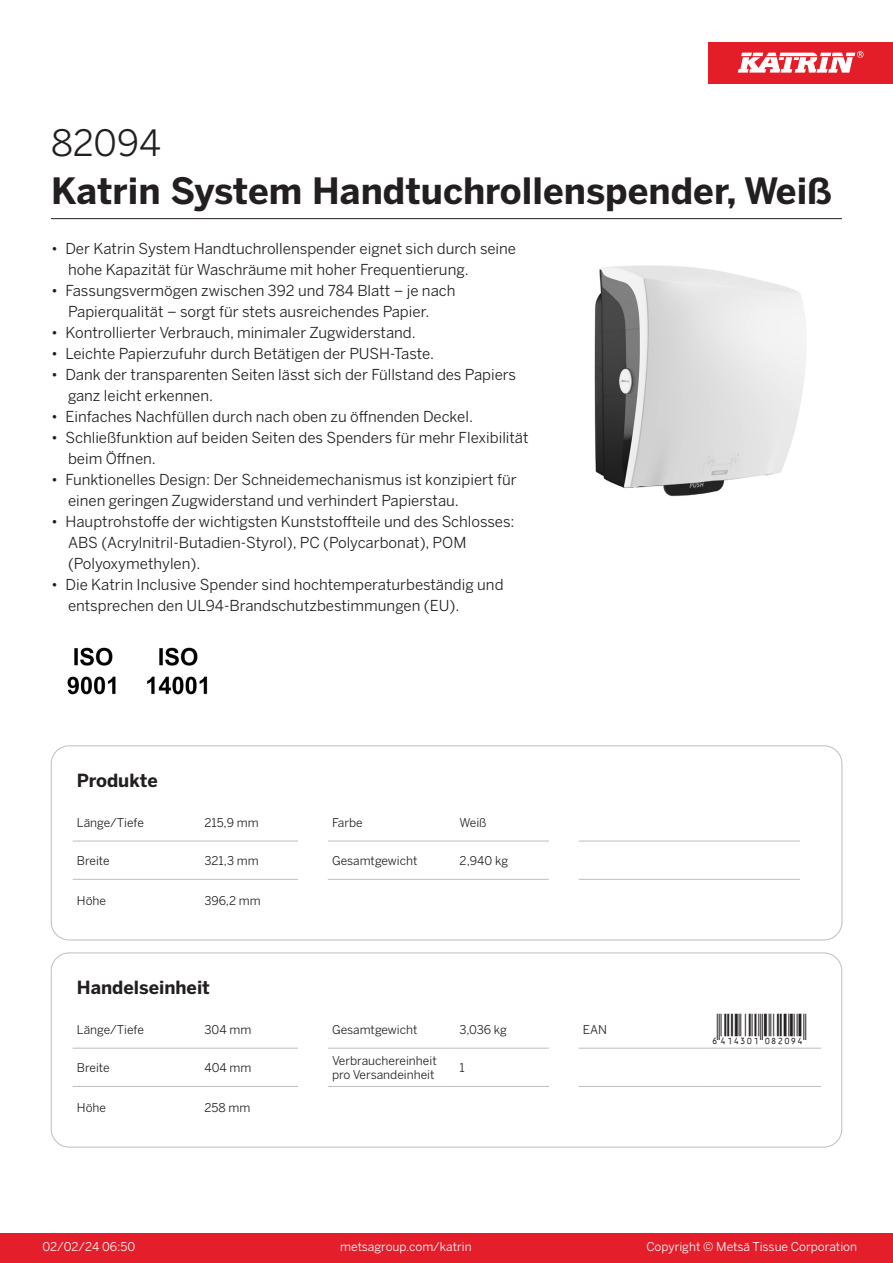
<style>
.page{position:relative;width:893px;height:1263px;background:#fff}
.page>*{position:absolute;margin:0;border:0;box-sizing:border-box;transform-origin:0 0}
.Product_Name{font:700 36px "Benton Sans";color:#231f20}
.External_material_co{font:36px "Benton Sans";color:#231f20}
.T_EAN{font:30px "Viisas EAN Matala";color:#231f20}
.T_TableHeader{font:700 18px "Benton Sans";color:#231f20}
.MarketingBullets{font:15px/21px "Benton Sans";color:#231f20}
.T_TableBody{font:12px/14.4px "Benton Sans";color:#231f20}
.t1{font:12px "Benton Sans";color:#fff}
</style>
<div class="page">
<div style="left:0;top:1233px;width:893px;height:30px;background:#e41e2b"></div>
<div style="left:708px;top:43px;width:185px;height:41px;background:#e31e28"></div>
<svg style="left:738px;top:51px;width:126px;height:22px"></svg>
<hr style="left:73px;top:841px;width:127px;height:1px;background:#bcbdc0">
<hr style="left:200px;top:841px;width:98px;height:1px;background:#bcbdc0">
<hr style="left:328px;top:841px;width:127px;height:1px;background:#bcbdc0">
<hr style="left:455px;top:841px;width:94px;height:1px;background:#bcbdc0">
<hr style="left:579px;top:841px;width:127px;height:1px;background:#bcbdc0">
<hr style="left:706px;top:841px;width:94px;height:1px;background:#bcbdc0">
<hr style="left:73px;top:879px;width:127px;height:1px;background:#bcbdc0">
<hr style="left:200px;top:879px;width:98px;height:1px;background:#bcbdc0">
<hr style="left:328px;top:879px;width:127px;height:1px;background:#bcbdc0">
<hr style="left:455px;top:879px;width:94px;height:1px;background:#bcbdc0">
<hr style="left:579px;top:879px;width:127px;height:1px;background:#bcbdc0">
<hr style="left:706px;top:879px;width:94px;height:1px;background:#bcbdc0">
<div style="left:51px;top:746px;width:791px;height:194px;border:1px solid #bcbdc0;border-radius:18px"></div>
<hr style="left:73px;top:1048px;width:127px;height:1px;background:#bcbdc0">
<hr style="left:200px;top:1048px;width:98px;height:1px;background:#bcbdc0">
<hr style="left:328px;top:1048px;width:127px;height:1px;background:#bcbdc0">
<hr style="left:455px;top:1048px;width:94px;height:1px;background:#bcbdc0">
<hr style="left:579px;top:1048px;width:127px;height:1px;background:#bcbdc0">
<hr style="left:706px;top:1048px;width:115px;height:1px;background:#bcbdc0">
<hr style="left:73px;top:1086px;width:127px;height:1px;background:#bcbdc0">
<hr style="left:200px;top:1086px;width:98px;height:1px;background:#bcbdc0">
<hr style="left:328px;top:1086px;width:127px;height:1px;background:#bcbdc0">
<hr style="left:455px;top:1086px;width:94px;height:1px;background:#bcbdc0">
<hr style="left:579px;top:1086px;width:127px;height:1px;background:#bcbdc0">
<hr style="left:706px;top:1086px;width:115px;height:1px;background:#bcbdc0">
<div style="left:51px;top:953px;width:791px;height:194px;border:1px solid #bcbdc0;border-radius:18px"></div>
<img style="left:594px;top:265px;width:212px;height:232px">
<img style="left:67px;top:647px;width:49px;height:48px">
<img style="left:147px;top:647px;width:61px;height:48px">
<hr style="left:51px;top:218px;width:791px;height:1px;background:#231f20">
<p class="External_material_co" style="left:51px;top:121px;width:111px">82094</p>
<p class="Product_Name" style="left:51px;top:168px;width:782px">Katrin System Handtuchrollenspender, Weiß</p>
<p class="MarketingBullets" style="left:68px;top:238px;width:450px;text-indent:-17px">• Der Katrin System Handtuchrollenspender eignet sich durch seine hohe Kapazität für Waschräume mit hoher Frequentierung.</p>
<p class="MarketingBullets" style="left:68px;top:280px;width:389px;text-indent:-17px">• Fassungsvermögen zwischen 392 und 784 Blatt – je nach<br>Papierqualität – sorgt für stets ausreichendes Papier.</p>
<p class="MarketingBullets" style="left:51px;top:322px;width:366px">• Kontrollierter Verbrauch, minimaler Zugwiderstand.</p>
<p class="MarketingBullets" style="left:51px;top:343px;width:385px">• Leichte Papierzufuhr durch Betätigen der PUSH-Taste.</p>
<p class="MarketingBullets" style="left:68px;top:364px;width:450px;text-indent:-17px">• Dank der transparenten Seiten lässt sich der Füllstand des Papiers ganz leicht erkennen.</p>
<p class="MarketingBullets" style="left:51px;top:406px;width:424px">• Einfaches Nachfüllen durch nach oben zu öffnenden Deckel.</p>
<p class="MarketingBullets" style="left:68px;top:427px;width:462px;text-indent:-17px">• Schließfunktion auf beiden Seiten des Spenders für mehr Flexibilität beim Öffnen.</p>
<p class="MarketingBullets" style="left:68px;top:469px;width:450px;text-indent:-17px">• Funktionelles Design: Der Schneidemechanismus ist konzipiert für einen geringen Zugwiderstand und verhindert Papierstau.</p>
<p class="MarketingBullets" style="left:68px;top:511px;width:448px;text-indent:-17px">• Hauptrohstoffe der wichtigsten Kunststoffteile und des Schlosses:<br>ABS (Acrylnitril-Butadien-Styrol), PC (Polycarbonat), POM (Polyoxymethylen).</p>
<p class="MarketingBullets" style="left:68px;top:574px;width:437px;text-indent:-17px">• Die Katrin Inclusive Spender sind hochtemperaturbeständig und entsprechen den UL94-Brandschutzbestimmungen (EU).</p>
<p class="T_TableHeader" style="left:77px;top:769px;width:82px">Produkte</p>
<p class="T_TableBody" style="left:77px;top:815px;width:68px">Länge/Tiefe</p>
<p class="T_TableBody" style="left:204px;top:815px;width:56px">215,9 mm</p>
<p class="T_TableBody" style="left:332px;top:815px;width:32px">Farbe</p>
<p class="T_TableBody" style="left:460px;top:815px;width:29px">Weiß</p>
<p class="T_TableBody" style="left:77px;top:853px;width:34px">Breite</p>
<p class="T_TableBody" style="left:204px;top:853px;width:56px">321,3 mm</p>
<p class="T_TableBody" style="left:332px;top:853px;width:87px">Gesamtgewicht</p>
<p class="T_TableBody" style="left:460px;top:853px;width:50px">2,940 kg</p>
<p class="T_TableBody" style="left:77px;top:894px;width:31px">Höhe</p>
<p class="T_TableBody" style="left:204px;top:894px;width:58px">396,2 mm</p>
<p class="T_TableHeader" style="left:77px;top:976px;width:135px">Handelseinheit</p>
<p class="T_TableBody" style="left:77px;top:1022px;width:68px">Länge/Tiefe</p>
<p class="T_TableBody" style="left:204px;top:1022px;width:48px">304 mm</p>
<p class="T_TableBody" style="left:332px;top:1022px;width:87px">Gesamtgewicht</p>
<p class="T_TableBody" style="left:460px;top:1022px;width:49px">3,036 kg</p>
<p class="T_TableBody" style="left:583px;top:1022px;width:26px">EAN</p>
<p class="T_EAN" style="left:710px;top:1014px;width:97px">*6414301082094*</p>
<p class="T_TableBody" style="left:77px;top:1060px;width:34px">Breite</p>
<p class="T_TableBody" style="left:204px;top:1060px;width:49px">404 mm</p>
<p class="T_TableBody" style="left:332px;top:1053px;width:106px">Verbrauchereinheit pro Versandeinheit</p>
<p class="T_TableBody" style="left:460px;top:1060px;width:7px">1</p>
<p class="T_TableBody" style="left:77px;top:1101px;width:31px">Höhe</p>
<p class="T_TableBody" style="left:204px;top:1101px;width:47px">258 mm</p>
<p class="t1" style="left:43px;top:1239px;width:94px">02/02/24 06:50</p>
<p class="t1" style="left:340px;top:1239px;width:133px">metsagroup.com/katrin</p>
<p class="t1" style="left:646px;top:1239px;width:212px">Copyright © Metsä Tissue Corporation</p>
</div>
